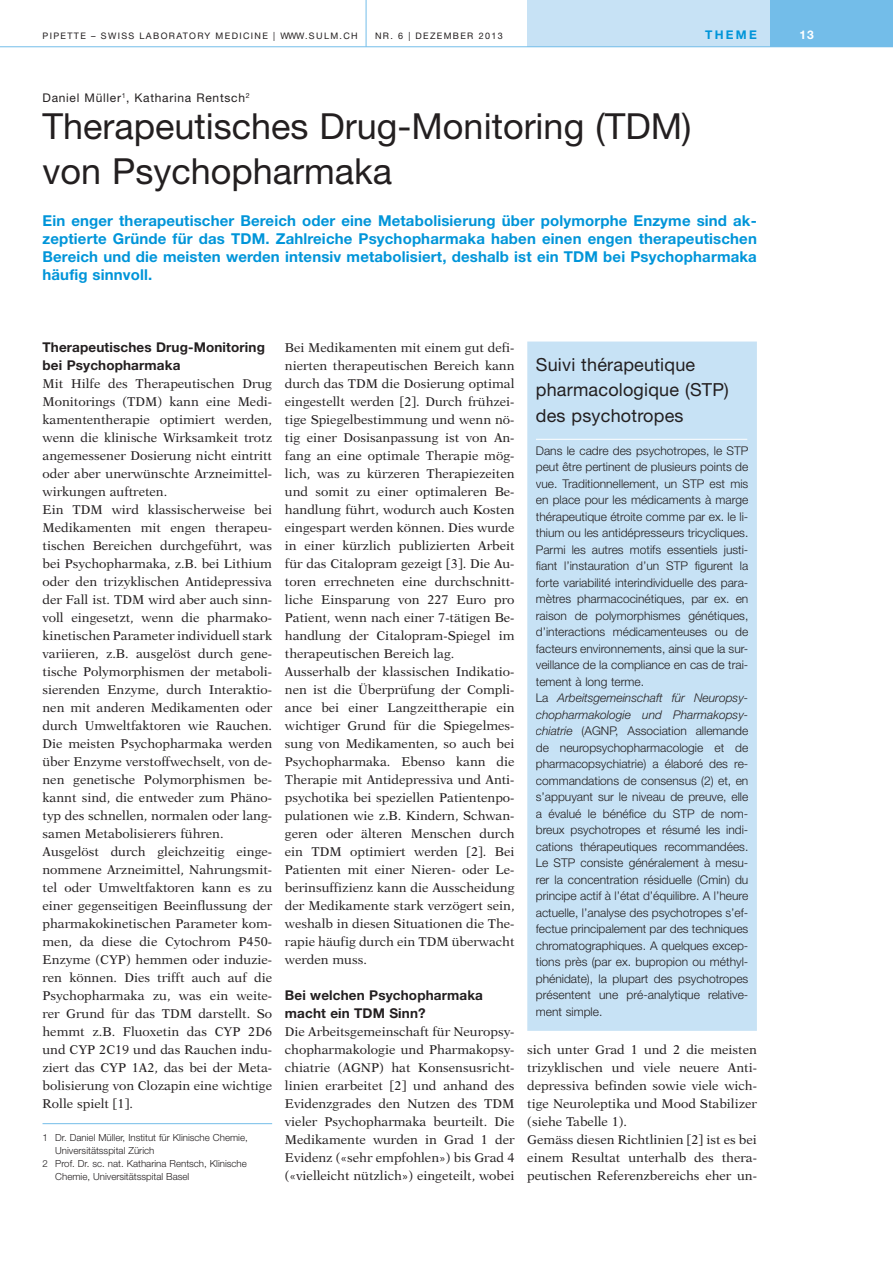
<style>
.page{position:relative;width:893px;height:1263px;background:#fff}
.page>*{position:absolute;margin:0;border:0;box-sizing:border-box;transform-origin:0 0}
.t1{font:36px/45px "Helvetica Neue";color:#231f20}
.t2{font:18px/25.5px "Helvetica Neue";letter-spacing:.01em;color:#231f20}
.t3{font:700 15px/18px "Helvetica Neue";letter-spacing:.01em;color:#0095d9;text-align:justify}
.t4{font:700 13.5px/18px "Helvetica Neue";letter-spacing:.01em;color:#231f20}
.t5{font:12.75px/18px "New Aster";color:#231f20}
.t6{font:300 12px/16.5px "Helvetica Neue";color:#231f20}
.t7{font:12px "Helvetica Neue";letter-spacing:.06em;color:#231f20}
.t8{font:700 12px "Helvetica Neue";color:#0095d9}
.t9{font:700 12px "Helvetica Neue";color:#fff}
.t10{font:300 9.75px "Helvetica Neue";color:#231f20}
.t11{font:9px "Helvetica Neue";letter-spacing:.15em;color:#231f20}
.s1{font-style:italic}
</style>
<div class="page">
<div style="left:527px;top:0;width:366px;height:47px;background:#73bde9"></div>
<div style="left:527px;top:0;width:243px;height:47px;background:#c7e2f5"></div>
<hr style="left:0;top:46px;width:893px;height:1px;background:#73bde9">
<hr style="left:366px;top:0;width:1px;height:47px;background:#73bde9">
<hr style="left:43px;top:1123px;width:229px;height:1px;background:#73bde9">
<div style="left:531px;top:346px;width:222px;height:680px;background:#c7e2f5"></div>
<hr style="left:536px;top:439px;width:211px;height:1px;background:#fff">
<div style="left:527px;top:342px;width:230px;height:689px;border:9px solid #c7e2f5"></div>
<p class="t11" style="left:43px;top:30px;width:317px">pipette – swiss laboratory medicine | www.sulm.ch</p>
<p class="t11" style="left:375px;top:30px;width:129px">NR. 6 | dezember 2013</p>
<p class="t9" style="left:799px;top:27px;width:16px">13</p>
<p class="t8" style="left:705px;top:27px;width:53px">them e</p>
<p class="t7" style="left:43px;top:91px;width:209px">Daniel Müller<sup>1</sup>, Katharina Rentsch<sup>2</sup></p>
<h1 class="t1" style="left:43px;top:103px;width:650px">Therapeutisches Drug-Monitoring (TDM) von Psychopharmaka</h1>
<p class="t3" style="left:43px;top:211px;width:716px">Ein enger therapeutischer Bereich oder eine Metabolisierung über polymorphe Enzyme sind ak&shy;zeptierte Gründe für das TDM. Zahlreiche Psychopharmaka haben einen engen therapeutischen Bereich und die meisten werden intensiv metabolisiert, deshalb ist ein TDM bei Psychopharmaka häufig sinnvoll.</p>
<p class="t4" style="left:43px;top:338px;width:224px">Therapeutisches Drug-Monitoring bei Psychopharmaka</p>
<p class="t5" style="left:43px;top:375px;width:231px">Mit Hilfe des Therapeutischen Drug Monitorings (TDM) kann eine Medi&shy;kamententherapie optimiert werden, wenn die klinische Wirksamkeit trotz angemessener Dosierung nicht eintritt oder aber unerwünschte Arzneimittel&shy;wirkungen auftreten.<br>Ein TDM wird klassischerweise bei Medikamenten mit engen therapeu&shy;tischen Bereichen durchgeführt, was bei Psychopharmaka, z.B. bei Lithium oder den trizyklischen Antidepressiva der Fall ist. TDM wird aber auch sinn&shy;voll eingesetzt, wenn die pharmako&shy;kinetischen Parameter individuell stark variieren, z.B. ausgelöst durch gene&shy;tische Polymorphismen der metaboli&shy;sierenden Enzyme, durch Interaktio&shy;nen mit anderen Medikamenten oder durch Umweltfaktoren wie Rauchen.<br>Die meisten Psychopharmaka werden über Enzyme verstoffwechselt, von de&shy;nen genetische Polymorphismen be&shy;kannt sind, die entweder zum Phäno&shy;typ des schnellen, normalen oder lang&shy;samen Metabolisierers führen.<br>Ausgelöst durch gleichzeitig einge&shy;nommene Arzneimittel, Nahrungsmit&shy;tel oder Umweltfaktoren kann es zu einer gegenseitigen Beeinflussung der pharmakokinetischen Parameter kom&shy;men, da diese die Cytochrom P450- Enzyme (CYP) hemmen oder induzie&shy;ren können. Dies trifft auch auf die Psychopharmaka zu, was ein weite&shy;rer Grund für das TDM darstellt. So hemmt z.B. Fluoxetin das CYP 2D6 und CYP 2C19 und das Rauchen indu&shy;ziert das CYP 1A2, das bei der Meta&shy;bolisierung von Clozapin eine wichtige Rolle spielt [1].</p>
<p class="t10" style="left:43px;top:1131px;width:207px">1 Dr. Daniel Müller, Institut für Klinische Chemie,</p>
<p class="t10" style="left:55px;top:1145px;width:101px">Universitätsspital Zürich</p>
<p class="t10" style="left:43px;top:1158px;width:206px">2 Prof. Dr. sc. nat. Katharina Rentsch, Klinische</p>
<p class="t10" style="left:55px;top:1171px;width:136px">Chemie, Universitätsspital Basel</p>
<p class="t5" style="left:285px;top:339px;width:231px">Bei Medikamenten mit einem gut defi&shy;nierten therapeutischen Bereich kann durch das TDM die Dosierung optimal eingestellt werden [2]. Durch frühzei&shy;tige Spiegelbestimmung und wenn nö&shy;tig einer Dosisanpassung ist von An&shy;fang an eine optimale Therapie mög&shy;lich, was zu kürzeren Therapiezeiten und somit zu einer optimaleren Be&shy;handlung führt, wodurch auch Kosten eingespart werden können. Dies wurde in einer kürzlich publizierten Arbeit für das Citalopram gezeigt [3]. Die Au&shy;toren errechneten eine durchschnitt&shy;liche Einsparung von 227 Euro pro Patient, wenn nach einer 7-tätigen Be&shy;handlung der Citalopram-Spiegel im therapeutischen Bereich lag.<br>Ausserhalb der klassischen Indikatio&shy;nen ist die Überprüfung der Compli&shy;ance bei einer Langzeittherapie ein wichtiger Grund für die Spiegelmes&shy;sung von Medikamenten, so auch bei Psychopharmaka. Ebenso kann die Therapie mit Antidepressiva und Anti&shy;psychotika bei speziellen Patientenpo&shy;pulationen wie z.B. Kindern, Schwan&shy;geren oder älteren Menschen durch ein TDM optimiert werden [2]. Bei Patienten mit einer Nieren- oder Le&shy;berinsuffizienz kann die Ausscheidung der Medikamente stark verzögert sein, weshalb in diesen Situationen die The&shy;rapie häufig durch ein TDM überwacht werden muss.</p>
<p class="t4" style="left:285px;top:986px;width:200px">Bei welchen Psychopharmaka macht ein TDM Sinn?</p>
<p class="t5" style="left:285px;top:1023px;width:231px;text-align:justify">Die Arbeitsgemeinschaft für Neuropsy&shy;chopharmakologie und Pharmakopsy&shy;chiatrie (AGNP) hat Konsensusricht&shy;linien erarbeitet [2] und anhand des Evidenzgrades den Nutzen des TDM vieler Psychopharmaka beurteilt. Die Medikamente wurden in Grad 1 der Evidenz («sehr empfohlen») bis Grad 4 («vielleicht nützlich») eingeteilt, wobei</p>
<h2 class="t2" style="left:536px;top:351px;width:195px">Suivi thérapeutique pharmacologique (STP) des psychotropes</h2>
<p class="t6" style="left:536px;top:442px;width:214px">Dans le cadre des psychotropes, le STP peut être pertinent de plusieurs points de vue. Traditionnellement, un STP est mis en place pour les médicaments à marge thérapeutique étroite comme par ex. le li&shy;thium ou les antidépresseurs tricycliques.<br>Parmi les autres motifs essentiels justi&shy;fiant l’instauration d’un STP figurent la forte variabilité interindividuelle des para&shy;mètres pharmacocinétiques, par ex. en raison de polymorphismes génétiques, d’interactions médicamenteuses ou de facteurs environnements, ainsi que la sur&shy;veillance de la compliance en cas de trai&shy;tement à long terme.<br>La <span class="s1">Arbeitsgemeinschaft für Neuropsy&shy;chopharmakologie und Pharmakopsy&shy;chiatrie</span> (AGNP, Association allemande de neuropsychopharmacologie et de pharmacopsychiatrie) a élaboré des re&shy;commandations de consensus (2) et, en s’appuyant sur le niveau de preuve, elle a évalué le bénéfice du STP de nom&shy;breux psychotropes et résumé les indi&shy;cations thérapeutiques recommandées.<br>Le STP consiste généralement à mesu&shy;rer la concentration résiduelle (Cmin) du principe actif à l’état d’équilibre. A l’heure actuelle, l’analyse des psychotropes s’ef&shy;fectue principalement par des techniques chromatographiques. A quelques excep&shy;tions près (par ex. bupropion ou méthyl&shy;phénidate), la plupart des psychotropes présentent une pré-analytique relative&shy;ment simple.</p>
<p class="t5" style="left:527px;top:1041px;width:231px">sich unter Grad 1 und 2 die meisten trizyklischen und viele neuere Anti&shy;depressiva befinden sowie viele wich&shy;tige Neuroleptika und Mood Stabilizer (siehe Tabelle 1).<br>Gemäss diesen Richtlinien [2] ist es bei einem Resultat unterhalb des thera&shy;peutischen Referenzbereichs eher un-</p>
</div>
